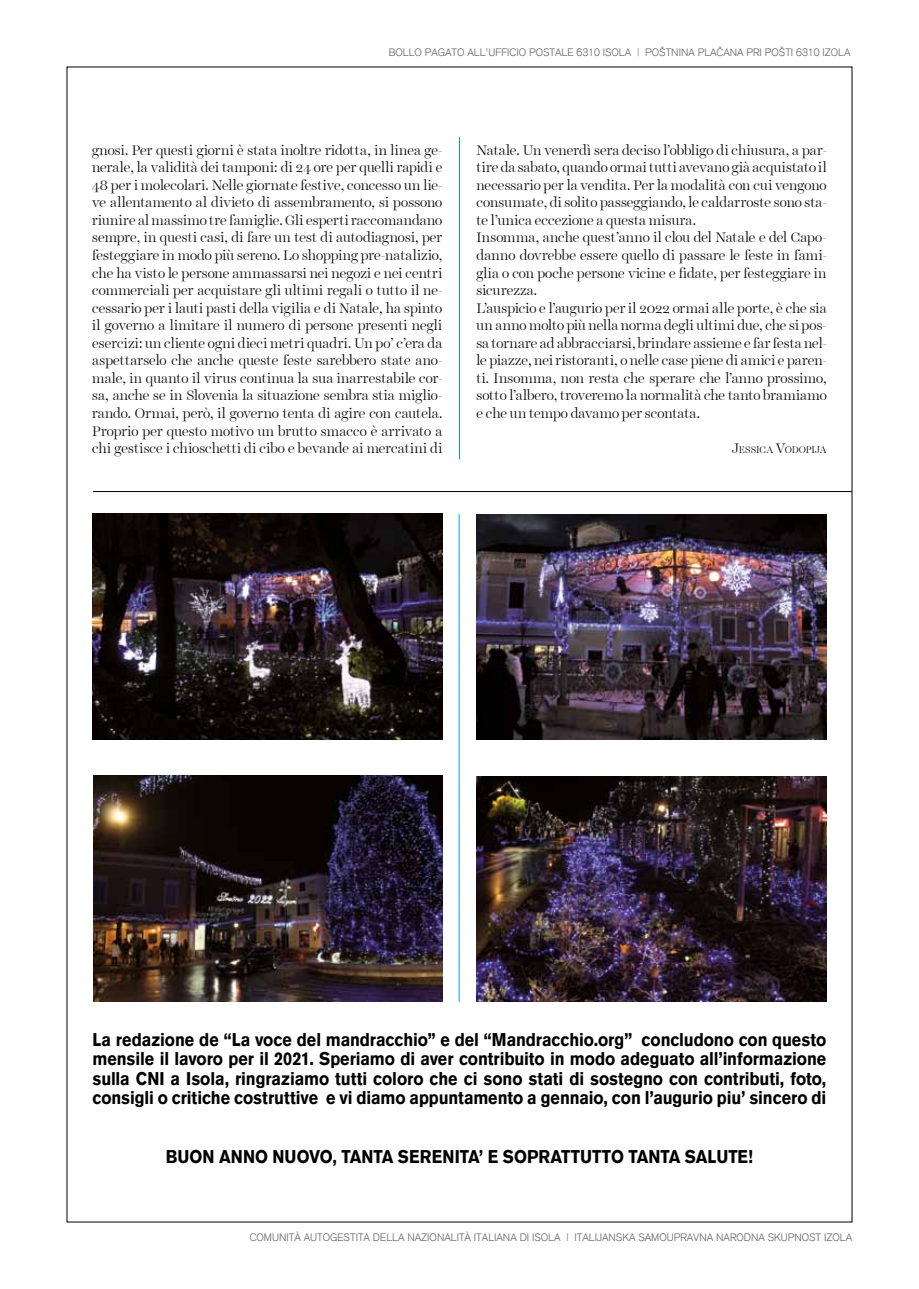
<style>
.page{position:relative;width:919px;height:1289px;background:#fff}
.page>*{position:absolute;margin:0;border:0;box-sizing:border-box;transform-origin:0 0}
.t1{font:18px/19.5px "Mandracchio TITLE Black";letter-spacing:-.005em;color:#000;text-align:justify;scale:.9 1}
.t2{font:300 13.8px/17.5px "Mandracchio TEXT";color:#000;text-align:justify}
.t3{font:10.5px "Mandracchio TITLE Light";color:#65656a}
.t4{font:300 9.75px "Mandracchio TEXT";letter-spacing:.005em;color:#000}
.s1{font-size:13.8px}
</style>
<div class="page">
<img style="left:477px;top:776px;width:349px;height:225px">
<hr style="left:459px;top:137px;width:1px;height:322px;background:#009fe3">
<hr style="left:459px;top:514px;width:1px;height:487px;background:#009fe3">
<img style="left:93px;top:775px;width:349px;height:226px">
<hr style="left:93px;top:491px;width:759px;height:1px;background:#000">
<img style="left:476px;top:514px;width:350px;height:225px">
<img style="left:92px;top:513px;width:350px;height:226px">
<p class="t3" style="left:389px;top:46px;width:162px">BOLLO PAGATO ALL’UFFICI O POSTALE</p>
<p class="t3" style="left:576px;top:46px;width:96px">6310 ISOLA | POŠTNINA</p>
<p class="t3" style="left:697px;top:46px;width:34px">PLAČANA</p>
<p class="t3" style="left:746px;top:46px;width:99px">PRI POŠTI 6310 IZOLA</p>
<p class="t2" style="left:92px;top:141px;width:352px">gnosi. Per questi giorni è stata inoltre ridotta, in linea ge&shy;nerale, la validità dei tamponi: di 24 ore per quelli rapidi e 48 per i molecolari. Nelle giornate festive, concesso un lie&shy;ve allentamento al divieto di assembramento, si possono riunire al massimo tre famiglie. Gli esperti raccomandano sempre, in questi casi, di fare un test di autodiagnosi, per festeggiare in modo più sereno. Lo shopping pre-natalizio, che ha visto le persone ammassarsi nei negozi e nei centri commerciali per acquistare gli ultimi regali o tutto il ne&shy;cessario per i lauti pasti della vigilia e di Natale, ha spinto il governo a limitare il numero di persone presenti negli esercizi: un cliente ogni dieci metri quadri. Un po’ c’era da aspettarselo che anche queste feste sarebbero state ano&shy;male, in quanto il virus continua la sua inarrestabile cor&shy;sa, anche se in Slovenia la situazione sembra stia miglio&shy;rando. Ormai, però, il governo tenta di agire con cautela.<br>Proprio per questo motivo un brutto smacco è arrivato a chi gestisce i chioschetti di cibo e bevande ai mercatini di</p>
<p class="t2" style="left:476px;top:141px;width:352px;text-align:left">Natale. Un venerdì sera deciso l’obbligo di chiusura, a par&shy;tire da sabato, quando ormai tutti avevano già acquistato il necessario per la vendita. Per la modalità con cui vengono consumate, di solito passeggiando, le caldarroste sono sta&shy;te l’unica eccezione a questa misura.<br>Insomma, anche quest’anno il clou del Natale e del Capo&shy;danno dovrebbe essere quello di passare le feste in fami&shy;glia o con poche persone vicine e fidate, per festeggiare in sicurezza.<br>L’auspicio e l’augurio per il 2022 ormai alle porte, è che sia un anno molto più nella norma degli ultimi due, che si pos&shy;sa tornare ad abbracciarsi, brindare assieme e far festa nel&shy;le piazze, nei ristoranti, o nelle case piene di amici e paren&shy;ti. Insomma, non resta che sperare che l’anno prossimo, sotto l’albero, troveremo la normalità che tanto bramiamo e che un tempo davamo per scontata.</p>
<p class="t4" style="left:732px;top:444px;width:96px"><span class="s1">J</span>ESSICA <span class="s1">V</span>ODOPIJA</p>
<p class="t1" style="left:92px;top:1029px;width:816px">La redazione de “La voce del mandracchio” e del “Mandracchio.org” concludono con questo mensile il lavoro per il 2021. Speriamo di aver contribuito in modo adeguato all’informazione sulla CNI a Isola, ringraziamo tutti coloro che ci sono stati di sostegno con contributi, foto, consigli o critiche costruttive e vi diamo appuntamento a gennaio, con l’augurio piu’ sincero di</p>
<h1 class="t1" style="left:166px;top:1146px;width:654px">BU ON ANNO NUOVO, TANTA SERENITA’ E SOPRATTUTTO TANTA SALUTE!</h1>
<p class="t3" style="left:250px;top:1230px;width:95px">COMUNITÀ AUTOGESTITA</p>
<p class="t3" style="left:373px;top:1230px;width:8px">DELLA</p>
<p class="t3" style="left:407px;top:1230px;width:36px">NAZIONALIT</p>
<p class="t3" style="left:464px;top:1230px;width:19px">À ITALIANA</p>
<p class="t3" style="left:519px;top:1230px;width:64px">DI ISOLA | ITALIJANS</p>
<p class="t3" style="left:622px;top:1230px;width:24px">KA SAM</p>
<p class="t3" style="left:659px;top:1230px;width:29px">OUPRAVNA</p>
<p class="t3" style="left:716px;top:1230px;width:8px">NAR</p>
<p class="t3" style="left:736px;top:1230px;width:16px">ODNA</p>
<p class="t3" style="left:767px;top:1230px;width:79px">SKUPNOST IZOLA</p>
</div>
